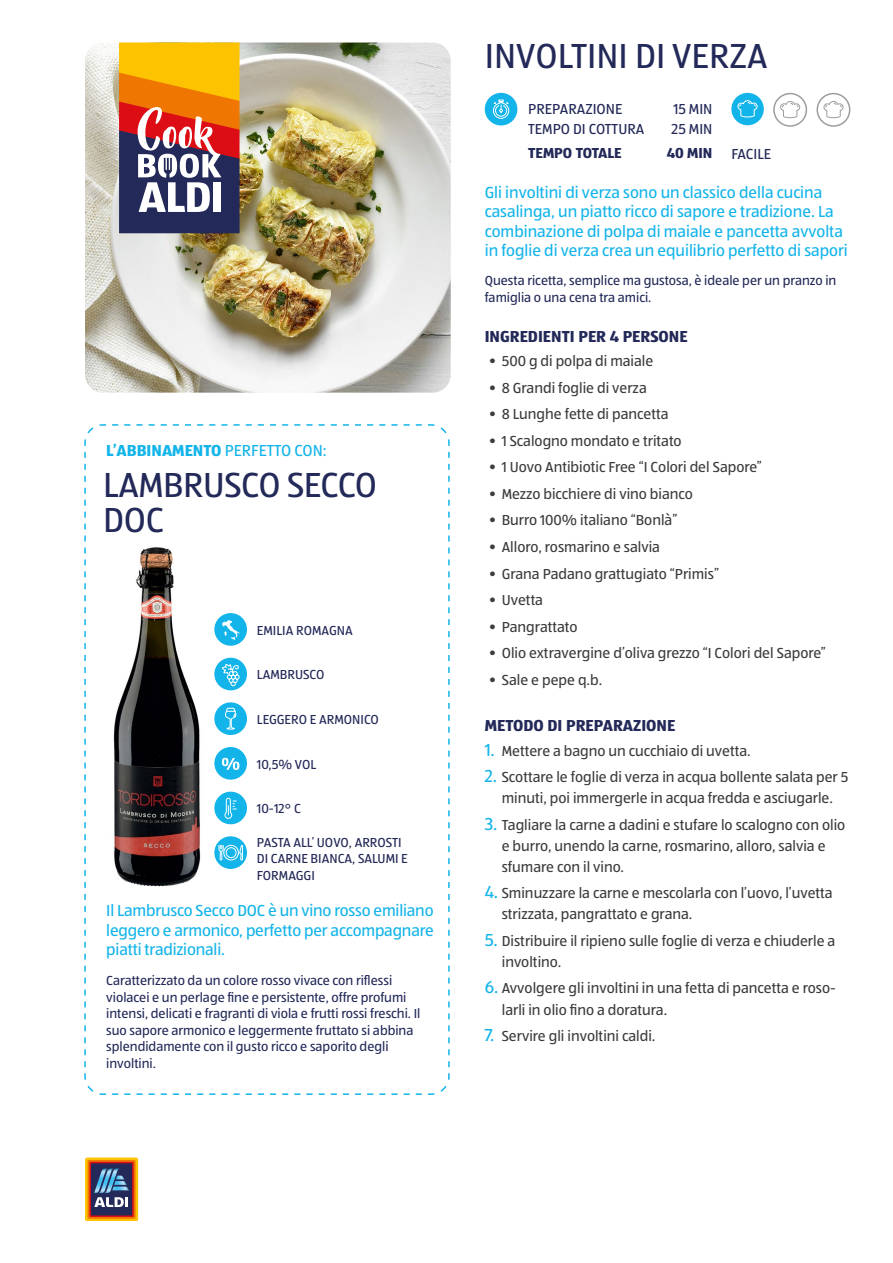
<style>
.page{position:relative;width:893px;height:1263px;background:#fff}
.page>*{position:absolute;margin:0;border:0;box-sizing:border-box;transform-origin:0 0}
.t1{font:36px/34.5px "ALDISUEDOT";letter-spacing:-.01em;color:#232958}
.t2{font:16.5px/19.5px "ALDISUEDOT";color:#12b4ea}
.t3{font:700 16.5px "ALDISUEDOT";color:#232958}
.t4{font:700 16.5px "ALDISUEDOT";color:#12b4ea}
.t5{font:15px/21px "ALDISUEDOT";color:#3c3c3b}
.t6{font:15px/19.5px "ALDISUEDOT";color:#232958}
.t7{font:700 15px "ALDISUEDOT";color:#232958}
.t8{font:13.5px/16.5px "ALDISUEDOT";color:#232958}
.s1{font-weight:400}
.s2{font-size:18px;color:#12b4ea}
</style>
<div class="page">
<img style="left:85px;top:43px;width:366px;height:350px">
<svg style="left:119px;top:43px;width:120px;height:190px;background:#ac774a"></svg>
<div style="left:213px;top:182px;width:8px;height:30px;background:#fff"></div>
<svg style="left:84px;top:424px;width:366px;height:671px"></svg>
<div style="left:485px;top:93px;width:32px;height:32px;background:#12b4ea;border-radius:50%"></div>
<svg style="left:493px;top:99px;width:16px;height:20px"></svg>
<svg style="left:85px;top:1157px;width:53px;height:63px"></svg>
<div style="left:88px;top:1160px;width:48px;height:59px;background:#ee7601"></div>
<svg style="left:89px;top:1162px;width:45px;height:55px"></svg>
<div style="left:91px;top:1163px;width:41px;height:52px;background:#232958"></div>
<svg style="left:94px;top:1168px;width:35px;height:39px"></svg>
<div style="left:816px;top:93px;width:34px;height:34px;border:2px solid #9d9d9c;border-radius:50%"></div>
<svg style="left:823px;top:101px;width:21px;height:17px"></svg>
<div style="left:773px;top:93px;width:34px;height:34px;border:2px solid #9d9d9c;border-radius:50%"></div>
<svg style="left:780px;top:101px;width:20px;height:17px"></svg>
<div style="left:731px;top:93px;width:33px;height:32px;background:#12b4ea;border-radius:50%"></div>
<svg style="left:737px;top:100px;width:21px;height:18px"></svg>
<img style="left:94px;top:542px;width:114px;height:357px">
<p class="t4" style="left:106px;top:439px;width:222px">L’ABBINAMENTO <span class="s1">PERFETTO CON:</span></p>
<h1 class="t1" style="left:103px;top:467px;width:275px">LAMBRUSCO SECCO<br>DOC</h1>
<p class="t8" style="left:257px;top:621px;width:97px">EMILIA ROMAGNA</p>
<p class="t8" style="left:257px;top:666px;width:69px">LAMBRUSCO</p>
<p class="t8" style="left:257px;top:711px;width:124px">LEGGERO E ARMONICO</p>
<p class="t8" style="left:257px;top:755px;width:61px">10,5% VOL</p>
<p class="t8" style="left:257px;top:800px;width:46px">10-12° C</p>
<p class="t8" style="left:257px;top:833px;width:153px">PASTA ALL’ UOVO, ARROSTI<br>DI CARNE BIANCA, SALUMI E<br>FORMAGGI</p>
<p class="t2" style="left:106px;top:900px;width:329px;text-align:justify">Il Lambrusco Secco DOC è un vino rosso emiliano leggero e armonico, perfetto per accompagnare piatti tradizionali.</p>
<p class="t8" style="left:106px;top:972px;width:316px">Caratterizzato da un colore rosso vivace con riflessi violacei e un perlage fine e persistente, offre profumi intensi, delicati e fragranti di viola e frutti rossi freschi. Il suo sapore armonico e leggermente fruttato si abbina splendidamente con il gusto ricco e saporito degli involtini.</p>
<h1 class="t1" style="left:485px;top:38px;width:284px">INVOLTINI DI VERZA</h1>
<p class="t6" style="left:528px;top:99px;width:118px">PREPARAZIONE<br>TEMPO DI COTTURA</p>
<p class="t7" style="left:528px;top:143px;width:95px">TEMPO TOTALE</p>
<p class="t6" style="left:731px;top:144px;width:41px">FACILE</p>
<p class="t6" style="left:672px;top:99px;width:42px">15 MIN<br>25 MIN</p>
<p class="t7" style="left:667px;top:143px;width:47px">40 MIN</p>
<p class="t2" style="left:485px;top:182px;width:365px">Gli involtini di verza sono un classico della cucina casalinga, un piatto ricco di sapore e tradizione. La combinazione di polpa di maiale e pancetta avvolta in foglie di verza crea un equilibrio perfetto di sapori</p>
<p class="t8" style="left:485px;top:272px;width:353px">Questa ricetta, semplice ma gustosa, è ideale per un pranzo in famiglia o una cena tra amici.</p>
<p class="t3" style="left:485px;top:325px;width:204px">INGREDIENTI PER 4 PERSONE</p>
<p class="t5" style="left:489px;top:350px;width:166px">• 500 g di polpa di maiale</p>
<p class="t5" style="left:489px;top:377px;width:159px">• 8 Grandi foglie di verza</p>
<p class="t5" style="left:489px;top:403px;width:181px">• 8 Lunghe fette di pancetta</p>
<p class="t5" style="left:489px;top:430px;width:194px">• 1 Scalogno mondato e tritato</p>
<p class="t5" style="left:489px;top:456px;width:274px">• 1 Uovo Antibiotic Free “I Colori del Sapore”</p>
<p class="t5" style="left:489px;top:483px;width:206px">• Mezzo bicchiere di vino bianco</p>
<p class="t5" style="left:489px;top:509px;width:190px">• Burro 100% italiano “Bonlà”</p>
<p class="t5" style="left:489px;top:536px;width:173px">• Alloro, rosmarino e salvia</p>
<p class="t5" style="left:489px;top:562px;width:231px">• Grana Padano grattugiato “Primis”</p>
<p class="t5" style="left:489px;top:589px;width:56px">• Uvetta</p>
<p class="t5" style="left:489px;top:616px;width:90px">• Pangrattato</p>
<p class="t5" style="left:489px;top:642px;width:338px">• Olio extravergine d’oliva grezzo “I Colori del Sapore”</p>
<p class="t5" style="left:489px;top:669px;width:115px">• Sale e pepe q.b.</p>
<p class="t3" style="left:485px;top:714px;width:192px">METODO DI PREPARAZIONE</p>
<p class="t5" style="left:485px;top:740px;width:268px"><span class="s2">1.</span> Mettere a bagno un cucchiaio di uvetta.</p>
<p class="t5" style="left:485px;top:766px;width:365px;text-align:center"><span class="s2">2.</span> Scottare le foglie di verza in acqua bollente salata per 5 minuti, poi immergerle in acqua fredda e asciugarle.</p>
<p class="t5" style="left:502px;top:814px;width:345px;text-indent:-17px"><span class="s2">3.</span> Tagliare la carne a dadini e stufare lo scalogno con olio e burro, unendo la carne, rosmarino, alloro, salvia e sfumare con il vino.</p>
<p class="t5" style="left:502px;top:882px;width:332px;text-indent:-17px"><span class="s2">4.</span> Sminuzzare la carne e mescolarla con l’uovo, l’uvetta strizzata, pangrattato e grana.</p>
<p class="t5" style="left:502px;top:930px;width:335px;text-indent:-17px"><span class="s2">5.</span> Distribuire il ripieno sulle foglie di verza e chiuderle a involtino.</p>
<p class="t5" style="left:502px;top:977px;width:336px;text-indent:-17px"><span class="s2">6.</span> Avvolgere gli involtini in una fetta di pancetta e roso&shy;larli in olio fino a doratura.</p>
<p class="t5" style="left:485px;top:1025px;width:172px"><span class="s2">7.</span> Servire gli involtini caldi.</p>
</div>
